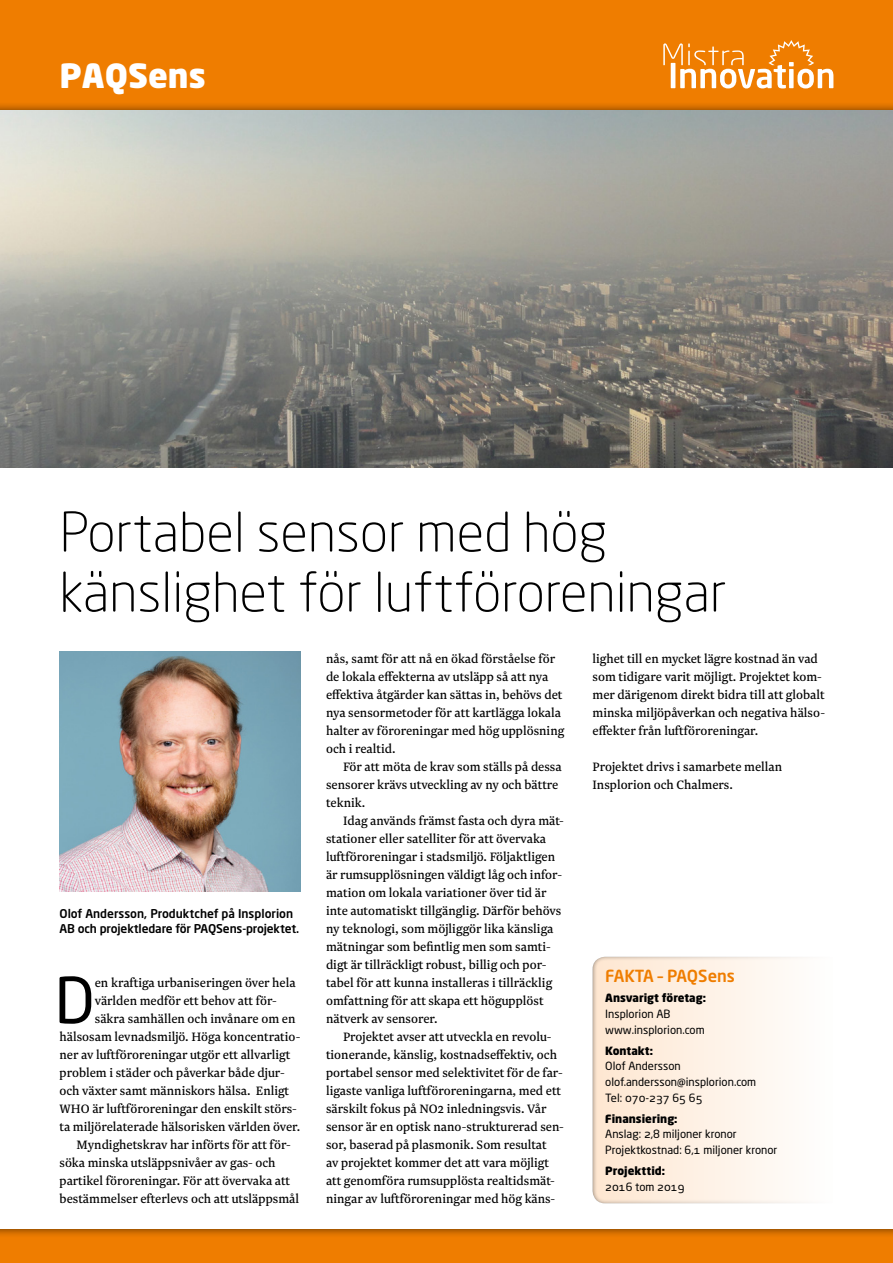
<style>
.page{position:relative;width:893px;height:1263px;background:#fff}
.page>*{position:absolute;margin:0;border:0;box-sizing:border-box;transform-origin:0 0}
.t1{font:62.7px "Neo Sans Std";color:#000}
.t2{font:300 54px/60px "Neo Sans Std";color:#000}
.t3{font:900 33px "Neo Sans Std";color:#fff}
.t4{font:500 16.5px "Neo Sans Std";letter-spacing:-.005em;color:#ef7d00}
.t5{font:14.25px/18px "Newzald";color:#000}
.t6{font:500 12px/15px "Neo Sans Std";letter-spacing:-.01em;color:#000}
.t7{font:11.25px/15.8px "Neo Sans Std";color:#000}
.t8{font:900 11.25px "Neo Sans Std";color:#000}
</style>
<div class="page">
<div style="left:0;top:1229px;width:893px;height:34px;background:#ef7d00"></div>
<div style="left:0;top:1208px;width:893px;height:30px;background:#000;opacity:.6"></div>
<div style="left:0;top:1208px;width:893px;height:21px;background:#fff"></div>
<div style="left:0;top:0;width:893px;height:111px;background:#ef7d00"></div>
<svg style="left:663px;top:40px;width:170px;height:48px"></svg>
<img style="left:60px;top:652px;width:240px;height:240px">
<div style="left:592px;top:955px;width:243px;height:249px;background:#000;opacity:.6"></div>
<div style="left:0;top:102px;width:893px;height:29px;background:#000;opacity:.6"></div>
<img style="left:0;top:111px;width:893px;height:357px">
<h3 class="t3" style="left:60px;top:54px;width:148px">PAQSens</h3>
<h2 class="t2" style="left:60px;top:501px;width:669px">Portabel sensor med hög känslighet för luftföroreningar</h2>
<p class="t6" style="left:60px;top:906px;width:241px">Olof Andersson, Produktchef på Insplorion<br>AB och projektledare för PAQSens-projektet.</p>
<h1 class="t1" style="left:55px;top:962px;width:42px">D</h1>
<p class="t5" style="left:95px;top:974px;width:202px">en kraftiga urbaniseringen över hela</p>
<p class="t5" style="left:95px;top:992px;width:184px">världen medför ett behov att för-</p>
<p class="t5" style="left:95px;top:1010px;width:202px">säkra samhällen och invånare om en</p>
<p class="t5" style="left:60px;top:1028px;width:242px">hälsosam levnadsmiljö. Höga koncentratio-</p>
<p class="t5" style="left:60px;top:1046px;width:232px">ner av luftföroreningar utgör ett allvarligt</p>
<p class="t5" style="left:60px;top:1064px;width:227px">problem i städer och påverkar både djur-</p>
<p class="t5" style="left:60px;top:1082px;width:231px">och växter samt människors hälsa. Enligt</p>
<p class="t5" style="left:60px;top:1100px;width:239px">WHO är luftföroreningar den enskilt störs-</p>
<p class="t5" style="left:60px;top:1118px;width:242px">ta miljörelaterade hälsorisken världen över.</p>
<p class="t5" style="left:77px;top:1136px;width:216px">Myndighetskrav har införts för att för-</p>
<p class="t5" style="left:60px;top:1154px;width:217px">söka minska utsläppsnivåer av gas- och</p>
<p class="t5" style="left:60px;top:1172px;width:232px">partikel föroreningar. För att övervaka att</p>
<p class="t5" style="left:60px;top:1190px;width:241px">bestämmelser efterlevs och att utsläppsmål</p>
<p class="t5" style="left:326px;top:650px;width:240px">nås, samt för att nå en ökad förståelse för de lokala effekterna av utsläpp så att nya effektiva åtgärder kan sättas in, behövs det nya sensormetoder för att kartlägga lokala halter av föroreningar med hög upplösning och i realtid.</p>
<p class="t5" style="left:326px;top:758px;width:237px;text-indent:17px">För att möta de krav som ställs på dessa sensorer krävs utveckling av ny och bättre teknik.</p>
<p class="t5" style="left:326px;top:812px;width:239px;text-indent:17px">Idag används främst fasta och dyra mät&shy;stationer eller satelliter för att övervaka luftföroreningar i stadsmiljö. Följaktligen är rumsupplösningen väldigt låg och infor&shy;mation om lokala variationer över tid är inte automatiskt tillgänglig. Därför behövs ny teknologi, som möjliggör lika känsliga mätningar som befintlig men som samti&shy;digt är tillräckligt robust, billig och por&shy;tabel för att kunna installeras i tillräcklig omfattning för att skapa ett högupplöst nätverk av sensorer.</p>
<p class="t5" style="left:326px;top:1028px;width:239px;text-indent:17px">Projektet avser att utveckla en revolu&shy;tionerande, känslig, kostnadseffektiv, och portabel sensor med selektivitet för de far&shy;ligaste vanliga luftföroreningarna, med ett särskilt fokus på NO2 inledningsvis. Vår sensor är en optisk nano-strukturerad sen&shy;sor, baserad på plasmonik. Som resultat<br>av projektet kommer det att vara möjligt att genomföra rumsupplösta realtidsmät&shy;ningar av luftföroreningar med hög käns-</p>
<p class="t5" style="left:592px;top:650px;width:234px">lighet till en mycket lägre kostnad än vad som tidigare varit möjligt. Projektet kom&shy;mer därigenom direkt bidra till att globalt minska miljöpåverkan och negativa hälso&shy;effekter från luftföroreningar.</p>
<p class="t5" style="left:592px;top:758px;width:191px">Projektet drivs i samarbete mellan<br>Insplorion och Chalmers.</p>
<p class="t4" style="left:605px;top:965px;width:131px">FAKTA – PAQSens</p>
<p class="t8" style="left:605px;top:991px;width:102px">Ansvarigt företag:</p>
<p class="t7" style="left:605px;top:1006px;width:101px">Insplorion AB www.insplorion.com</p>
<p class="t8" style="left:605px;top:1043px;width:49px">Kontakt:</p>
<p class="t7" style="left:605px;top:1058px;width:152px">Olof Andersson olof.andersson@insplorion.com<br>Tel: 070-237 65 65</p>
<p class="t8" style="left:605px;top:1111px;width:74px">Finansiering:</p>
<p class="t7" style="left:605px;top:1126px;width:174px">Anslag: 2,8 miljoner kronor<br>Projektkostnad: 6,1 miljoner kronor</p>
<p class="t8" style="left:605px;top:1163px;width:61px">Projekttid:</p>
<p class="t7" style="left:605px;top:1178px;width:81px">2016 tom 2019</p>
</div>
